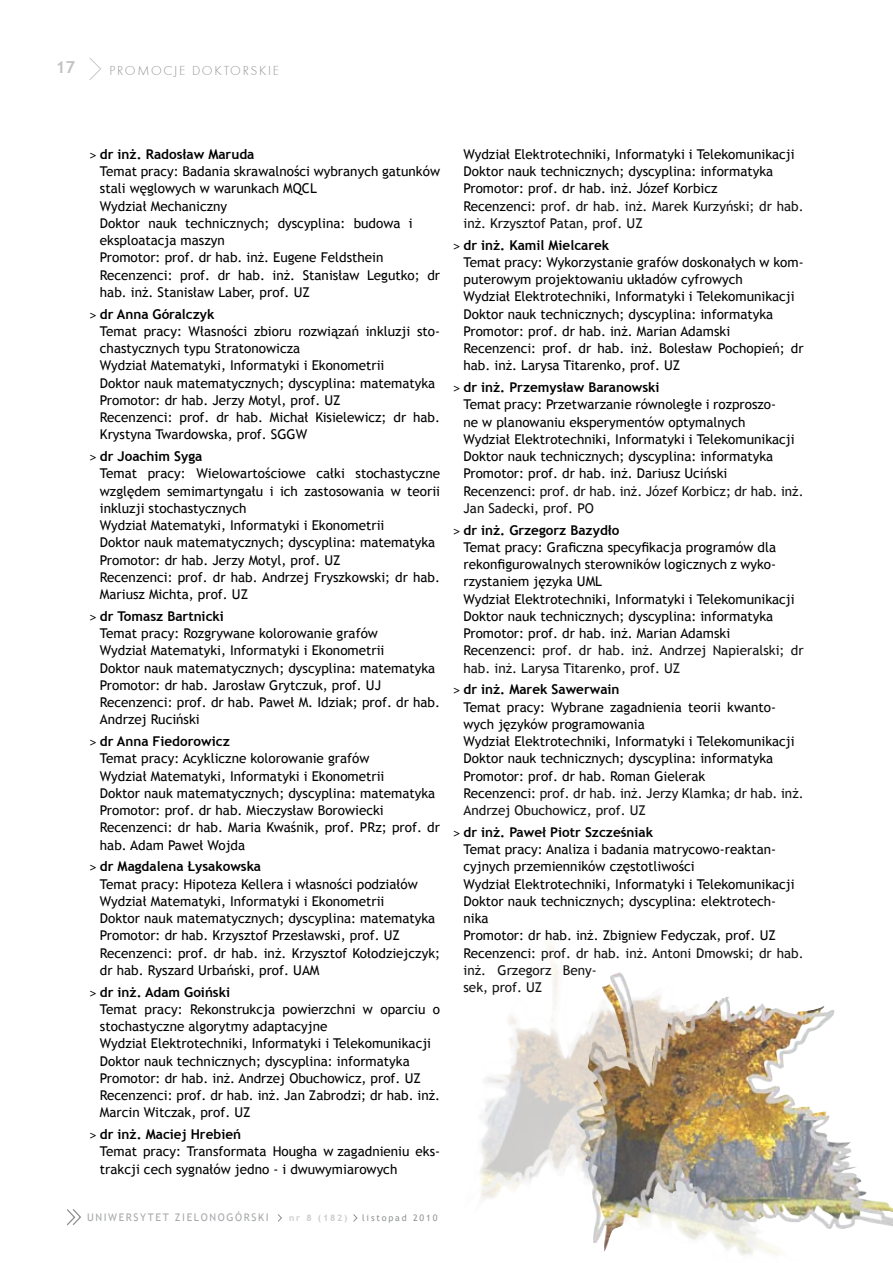
<style>
.page{position:relative;width:893px;height:1263px;background:#fff}
.page>*{position:absolute;margin:0;border:0;box-sizing:border-box;transform-origin:0 0}
.t1{font:700 16.5px "Trebuchet MS";color:#c2c3c4}
.t2{font:13.5px/17.2px "Trebuchet MS";color:#000}
.t3{font:13.5px "Futura TEE Ligh";letter-spacing:.12em;color:#929395}
.t4{font:10.5px "Trebuchet MS";letter-spacing:.15em;color:#a7a9aa}
.t5{font:9px "Trebuchet MS";letter-spacing:.2em;color:#929395}
.t6{font:700 9px "Trebuchet MS";color:#c9cbcc}
.s1{font-family:"Vrinda";font-size:15px}
.s2{font-weight:700}
.s3{color:#111}
</style>
<div class="page">
<svg style="left:89px;top:58px;width:12px;height:22px"></svg>
<svg style="left:278px;top:1214px;width:4px;height:8px"></svg>
<svg style="left:353px;top:1214px;width:4px;height:8px"></svg>
<svg style="left:67px;top:1209px;width:14px;height:17px"></svg>
<img style="left:800px;top:1005px;width:93px;height:224px">
<img style="left:479px;top:943px;width:321px;height:312px">
<p class="t1" style="left:56px;top:57px;width:21px">17</p>
<p class="t3" style="left:110px;top:63px;width:171px">PROMOCJE DOKTORSKIE</p>
<p class="t2" style="left:100px;top:146px;width:342px;text-indent:-11px"><span class="s1">&gt;</span> <span class="s2">dr inż. Radosław Maruda<br></span>Temat pracy: Badania skrawalności wybranych gatunków stali węglowych w warunkach MQCL<br>Wydział Mechaniczny<br>Doktor nauk technicznych; dyscyplina: budowa i eksploatacja maszyn<br>Promotor: prof. dr hab. inż. Eugene Feldsthein Recenzenci: prof. dr hab. inż. Stanisław Legutko; dr hab. inż. Stanisław Laber, prof. UZ</p>
<p class="t2" style="left:100px;top:305px;width:342px;text-indent:-11px"><span class="s1">&gt;</span> <span class="s2">dr Anna Góralczyk<br></span>Temat pracy: Własności zbioru rozwiązań inkluzji sto&shy;chastycznych typu Stratonowicza<br>Wydział Matematyki, Informatyki i Ekonometrii<br>Doktor nauk matematycznych; dyscyplina: matematyka Promotor: dr hab. Jerzy Motyl, prof. UZ<br>Recenzenci: prof. dr hab. Michał Kisielewicz; dr hab.<br>Krystyna Twardowska, prof. SGGW</p>
<p class="t2" style="left:100px;top:448px;width:342px;text-indent:-11px"><span class="s1">&gt;</span> <span class="s2">dr Joachim Syga<br></span>Temat pracy: Wielowartościowe całki stochastyczne względem semimartyngału i ich zastosowania w teorii inkluzji stochastycznych<br>Wydział Matematyki, Informatyki i Ekonometrii<br>Doktor nauk matematycznych; dyscyplina: matematyka Promotor: dr hab. Jerzy Motyl, prof. UZ<br>Recenzenci: prof. dr hab. Andrzej Fryszkowski; dr hab.<br>Mariusz Michta, prof. UZ</p>
<p class="t2" style="left:100px;top:608px;width:342px;text-indent:-11px"><span class="s1">&gt;</span> <span class="s2">dr Tomasz Bartnicki<br></span>Temat pracy: Rozgrywane kolorowanie grafów<br>Wydział Matematyki, Informatyki i Ekonometrii<br>Doktor nauk matematycznych; dyscyplina: matematyka Promotor: dr hab. Jarosław Grytczuk, prof. UJ Recenzenci: prof. dr hab. Paweł M. Idziak; prof. dr hab.<br>Andrzej Ruciński</p>
<p class="t2" style="left:100px;top:733px;width:342px;text-indent:-11px"><span class="s1">&gt;</span> <span class="s2">dr Anna Fiedorowicz<br></span>Temat pracy: Acykliczne kolorowanie grafów<br>Wydział Matematyki, Informatyki i Ekonometrii<br>Doktor nauk matematycznych; dyscyplina: matematyka Promotor: prof. dr hab. Mieczysław Borowiecki Recenzenci: dr hab. Maria Kwaśnik, prof. PRz; prof. dr hab. Adam Paweł Wojda</p>
<p class="t2" style="left:100px;top:858px;width:342px;text-indent:-11px"><span class="s1">&gt;</span> <span class="s2">dr Magdalena Łysakowska<br></span>Temat pracy: Hipoteza Kellera i własności podziałów Wydział Matematyki, Informatyki i Ekonometrii<br>Doktor nauk matematycznych; dyscyplina: matematyka Promotor: dr hab. Krzysztof Przesławski, prof. UZ Recenzenci: prof. dr hab. inż. Krzysztof Kołodziejczyk; dr hab. Ryszard Urbański, prof. UAM</p>
<p class="t2" style="left:100px;top:983px;width:342px;text-indent:-11px"><span class="s1">&gt;</span> <span class="s2">dr inż. Adam Goiński<br></span>Temat pracy: Rekonstrukcja powierzchni w oparciu o stochastyczne algorytmy adaptacyjne<br>Wydział Elektrotechniki, Informatyki i Telekomunikacji Doktor nauk technicznych; dyscyplina: informatyka Promotor: dr hab. inż. Andrzej Obuchowicz, prof. UZ Recenzenci: prof. dr hab. inż. Jan Zabrodzi; dr hab. inż.<br>Marcin Witczak, prof. UZ</p>
<p class="t2" style="left:100px;top:1126px;width:342px;text-indent:-11px"><span class="s1">&gt;</span> <span class="s2">dr inż. Maciej Hrebień<br></span>Temat pracy: Transformata Hougha w zagadnieniu eks&shy;trakcji cech sygnałów jedno - i dwuwymiarowych</p>
<p class="t4" style="left:87px;top:1211px;width:183px">UNIWERSYTET ZIELONOGÓRSKI</p>
<p class="t6" style="left:289px;top:1212px;width:60px">nr 8 (182)</p>
<p class="t5" style="left:362px;top:1212px;width:77px">listopad 2010</p>
<p class="t2" style="left:463px;top:146px;width:342px">Wydział Elektrotechniki, Informatyki i Telekomunikacji Doktor nauk technicznych; dyscyplina: informatyka Promotor: prof. dr hab. inż. Józef Korbicz<br>Recenzenci: <span class="s3">prof. dr hab. inż. Marek Kurzyński; dr hab. inż. Krzysztof Patan, prof. UZ</span></p>
<p class="t2" style="left:463px;top:236px;width:342px;text-indent:-11px"><span class="s1">&gt;</span> <span class="s2">dr inż. Kamil Mielcarek<br></span>Temat pracy: Wykorzystanie grafów doskonałych w kom&shy;puterowym projektowaniu układów cyfrowych<br>Wydział Elektrotechniki, Informatyki i Telekomunikacji Doktor nauk technicznych; dyscyplina: informatyka Promotor: prof. dr hab. inż. Marian Adamski Recenzenci: prof. dr hab. inż. Bolesław Pochopień; dr hab. inż. Larysa Titarenko, prof. UZ</p>
<p class="t2" style="left:463px;top:379px;width:342px;text-indent:-11px"><span class="s1">&gt;</span> <span class="s2">dr inż. Przemysław Baranowski<br></span>Temat pracy: Przetwarzanie równoległe i rozproszo-<br>ne w planowaniu eksperymentów optymalnych<br>Wydział Elektrotechniki, Informatyki i Telekomunikacji Doktor nauk technicznych; dyscyplina: informatyka Promotor: prof. dr hab. inż. Dariusz Uciński<br>Recenzenci: <span class="s3">prof. dr hab. inż. Józef Korbicz; dr hab. inż.<br>Jan Sadecki, prof. PO</span></p>
<p class="t2" style="left:463px;top:521px;width:342px;text-indent:-11px"><span class="s1">&gt;</span> <span class="s2">dr inż. Grzegorz Bazydło<br></span>Temat pracy: Graficzna specyfikacja programów dla rekonfigurowalnych sterowników logicznych z wyko&shy;rzystaniem języka UML<br>Wydział Elektrotechniki, Informatyki i Telekomunikacji Doktor nauk technicznych; dyscyplina: informatyka Promotor: prof. dr hab. inż. Marian Adamski Recenzenci: <span class="s3">prof. dr hab. inż. Andrzej Napieralski; dr hab. inż. Larysa Titarenko, prof. UZ</span></p>
<p class="t2" style="left:463px;top:681px;width:342px;text-indent:-11px"><span class="s1">&gt;</span> <span class="s2">dr inż. Marek Sawerwain<br></span>Temat pracy: Wybrane zagadnienia teorii kwanto&shy;wych języków programowania<br>Wydział Elektrotechniki, Informatyki i Telekomunikacji Doktor nauk technicznych; dyscyplina: informatyka Promotor: prof. dr hab. Roman Gielerak<br>Recenzenci: <span class="s3">prof. dr hab. inż. Jerzy Klamka; dr hab. inż.<br>Andrzej Obuchowicz, prof. UZ</span></p>
<p class="t2" style="left:463px;top:824px;width:342px;text-indent:-11px"><span class="s1">&gt;</span> <span class="s2">dr inż. Paweł Piotr Szcześniak<br></span>Temat pracy: Analiza i badania matrycowo-reaktan&shy;cyjnych przemienników częstotliwości<br>Wydział Elektrotechniki, Informatyki i Telekomunikacji Doktor nauk technicznych; dyscyplina: elektrotech&shy;nika<br>Promotor: dr hab. inż. Zbigniew Fedyczak, prof. UZ Recenzenci: <span class="s3">prof. dr hab. inż. Antoni Dmowski; dr hab. inż. Grzegorz Beny-<br>sek, prof. UZ</span></p>
</div>
